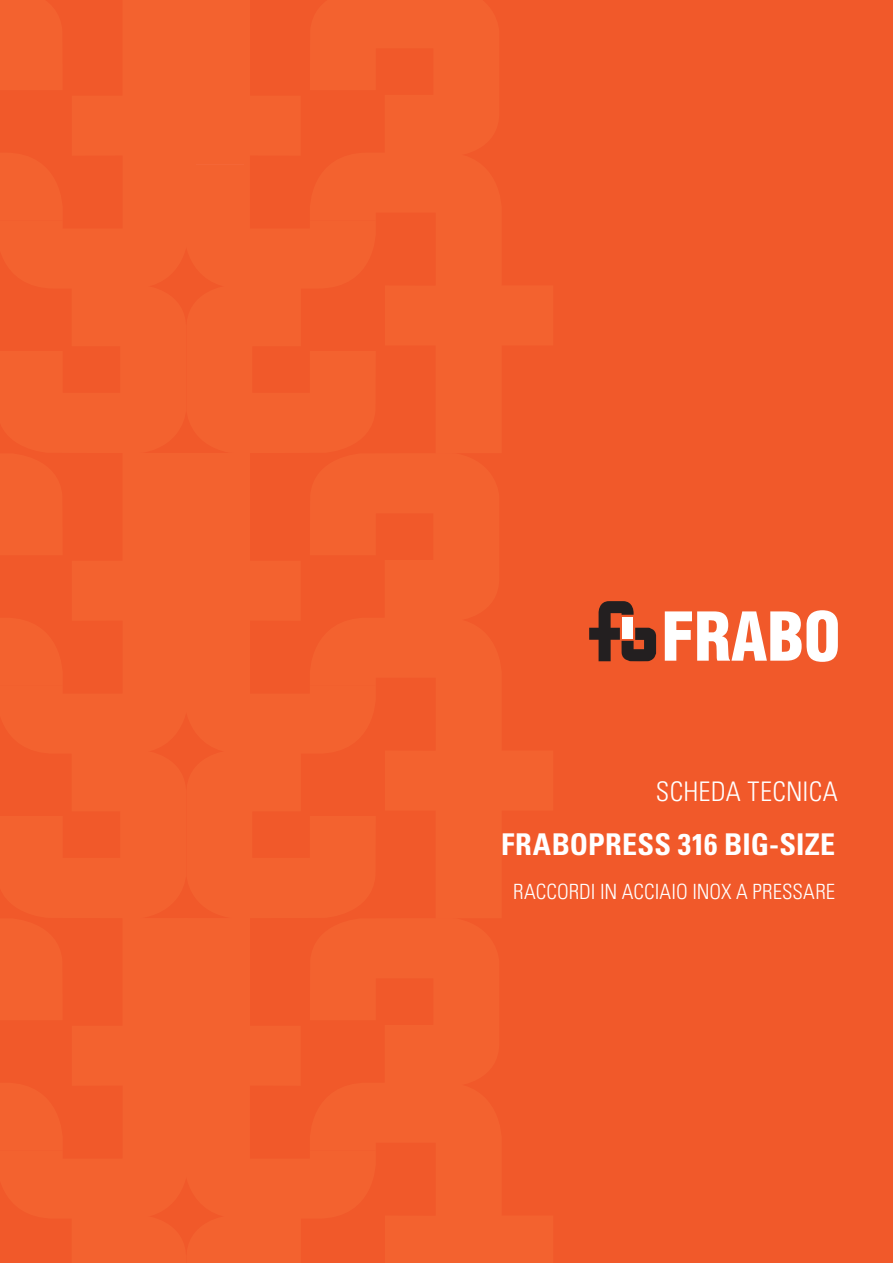
<style>
.page{position:relative;width:893px;height:1263px;background:#f1592a}
.page>*{position:absolute;margin:0;border:0;box-sizing:border-box;transform-origin:0 0}
.TITOLONE{font:700 condensed 30px "Univers LT Std";letter-spacing:.01em;color:#fff}
.TITOLONE-2{font:300 condensed 27px "Univers LT Std";letter-spacing:.01em;color:#fff}
.TITOLONE-3{font:300 condensed 21px "Univers LT Std";color:#fff}
</style>
<div class="page">
<svg style="left:589px;top:601px;width:67px;height:60px"></svg>
<svg style="left:665px;top:610px;width:173px;height:52px"></svg>
<div style="left:622px;top:617px;width:11px;height:21px;background:#fff"></div>
<p class="TITOLONE-2" style="left:656px;top:775px;width:183px">SCHEDA TECNICA</p>
<p class="TITOLONE" style="left:501px;top:826px;width:335px">FRABOPRESS 316 BIG-SIZE</p>
<p class="TITOLONE-3" style="left:513px;top:879px;width:323px">RACCORDI IN ACCIAIO INOX A PRESSARE</p>
</div>
